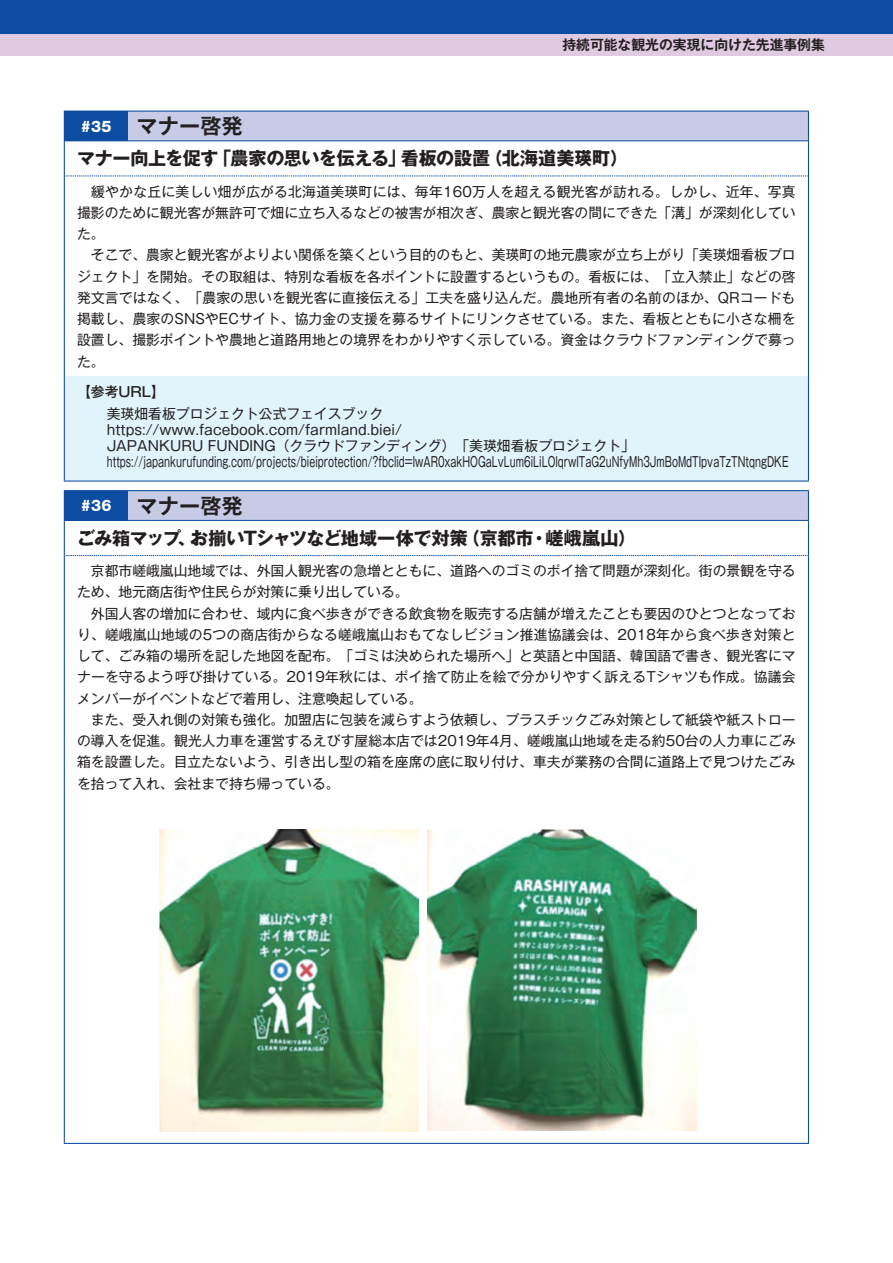
<style>
.page{position:relative;width:893px;height:1263px;background:#fff}
.page>*{position:absolute;margin:0;border:0;box-sizing:border-box;transform-origin:0 0}
.t1{font:700 21.3px "Gothic MB101 Pro De";color:#231f20}
.t2{font:700 18px "Gothic MB101 Pro";letter-spacing:-.015em;color:#231f20}
.t3{font:13.8px/21.3px "Gothic MB101 Pro";color:#231f20}
.t4{font:700 13.8px "Gothic MB101 Pro De";color:#231f20}
.t5{font:500 13.8px "Gothic MB101 Pro";color:#231f20}
.s1{font-family:"Helvetica Neue LT Pro";font-weight:800;font-size:15.9px;color:#fff}
</style>
<div class="page">
<div style="left:0;top:0;width:893px;height:34px;background:#0d4da1"></div>
<div style="left:0;top:34px;width:893px;height:21px;background:#dfcae2"></div>
<div style="left:64px;top:111px;width:64px;height:30px;background:#0d4da1"></div>
<div style="left:128px;top:111px;width:680px;height:30px;background:#c7cbe6"></div>
<div style="left:64px;top:377px;width:744px;height:104px;background:#e1f4fc"></div>
<svg style="left:65px;top:176px;width:743px;height:1px"></svg>
<hr style="left:65px;top:141px;width:63px;height:1px;background:#0d4da1">
<hr style="left:128px;top:141px;width:680px;height:1px;background:#0d4da1">
<hr style="left:128px;top:111px;width:681px;height:1px;background:#0d4da1">
<svg style="left:808px;top:112px;width:1px;height:29px"></svg>
<hr style="left:64px;top:141px;width:1px;height:35px;background:#0d4da1">
<hr style="left:808px;top:141px;width:1px;height:35px;background:#0d4da1">
<hr style="left:64px;top:176px;width:1px;height:201px;background:#0d4da1">
<hr style="left:808px;top:176px;width:1px;height:201px;background:#0d4da1">
<hr style="left:64px;top:377px;width:1px;height:103px;background:#0d4da1">
<hr style="left:64px;top:480px;width:64px;height:2px;background:#0d4da1">
<hr style="left:128px;top:480px;width:681px;height:2px;background:#0d4da1">
<hr style="left:808px;top:377px;width:1px;height:103px;background:#0d4da1">
<div style="left:64px;top:491px;width:64px;height:29px;background:#0d4da1"></div>
<div style="left:128px;top:491px;width:680px;height:29px;background:#c7cbe6"></div>
<svg style="left:65px;top:555px;width:743px;height:1px"></svg>
<hr style="left:65px;top:520px;width:63px;height:1px;background:#0d4da1">
<hr style="left:128px;top:520px;width:680px;height:1px;background:#0d4da1">
<hr style="left:64px;top:490px;width:64px;height:1px;background:#0d4da1">
<hr style="left:128px;top:490px;width:681px;height:1px;background:#0d4da1">
<svg style="left:808px;top:491px;width:1px;height:29px"></svg>
<hr style="left:64px;top:520px;width:1px;height:35px;background:#0d4da1">
<hr style="left:808px;top:520px;width:1px;height:35px;background:#0d4da1">
<hr style="left:64px;top:555px;width:1px;height:588px;background:#0d4da1">
<hr style="left:64px;top:1143px;width:64px;height:1px;background:#0d4da1">
<hr style="left:128px;top:1143px;width:681px;height:1px;background:#0d4da1">
<hr style="left:808px;top:555px;width:1px;height:588px;background:#0d4da1">
<img style="left:159px;top:829px;width:260px;height:302px">
<img style="left:427px;top:829px;width:270px;height:302px">
<p class="t4" style="left:562px;top:33px;width:264px">持続可能な観光の実現に向けた先進事例集</p>
<h1 class="t1" style="left:81px;top:108px;width:163px"><span class="s1">#35</span> マナー啓発</h1>
<h2 class="t2" style="left:77px;top:143px;width:553px">マナー向上を促す「農家の思いを伝える」看板の設置（北海道美瑛町）</h2>
<p class="t3" style="left:77px;top:179px;width:720px">　緩やかな丘に美しい畑が広がる北海道美瑛町には、毎年160万人を超える観光客が訪れる。しかし、近年、写真撮影のために観光客が無許可で畑に立ち入るなどの被害が相次ぎ、農家と観光客の間にできた「溝」が深刻化していた。<br>　そこで、農家と観光客がよりよい関係を築くという目的のもと、美瑛町の地元農家が立ち上がり「美瑛畑看板プロジェクト」を開始。その取組は、特別な看板を各ポイントに設置するというもの。看板には、「立入禁止」などの啓発文言ではなく、「農家の思いを観光客に直接伝える」工夫を盛り込んだ。農地所有者の名前のほか、QRコードも掲載し、農家のSNSやECサイト、協力金の支援を募るサイトにリンクさせている。また、看板とともに小さな柵を設置し、撮影ポイントや農地と道路用地との境界をわかりやすく示している。資金はクラウドファンディングで募った。</p>
<p class="t5" style="left:77px;top:381px;width:90px">【参考URL】</p>
<p class="t3" style="left:107px;top:404px;width:683px;line-height:15.9px">美瑛畑看板プロジェクト公式フェイスブック<br>https://www.facebook.com/farmland.biei/<br>JAPANKURU FUNDING（クラウドファンディング）「美瑛畑看板プロジェクト」https://japankurufunding.com/projects/bieiprotection/?fbclid=IwAR0xakHOGaLvLum6iLiLOlqrwITaG2uNfyMh3JmBoMdTIpvaTzTNtqngDKE</p>
<h1 class="t1" style="left:81px;top:488px;width:163px"><span class="s1">#36</span> マナー啓発</h1>
<h2 class="t2" style="left:77px;top:523px;width:560px">ごみ箱マップ、お揃いTシャツなど地域一体で対策（京都市・嵯峨嵐山）</h2>
<p class="t3" style="left:77px;top:558px;width:720px">　京都市嵯峨嵐山地域では、外国人観光客の急増とともに、道路へのゴミのポイ捨て問題が深刻化。街の景観を守るため、地元商店街や住民らが対策に乗り出している。<br>　外国人客の増加に合わせ、域内に食べ歩きができる飲食物を販売する店舗が増えたことも要因のひとつとなっており、嵯峨嵐山地域の5つの商店街からなる嵯峨嵐山おもてなしビジョン推進協議会は、2018年から食べ歩き対策として、ごみ箱の場所を記した地図を配布。「ゴミは決められた場所へ」と英語と中国語、韓国語で書き、観光客にマナーを守るよう呼び掛けている。2019年秋には、ポイ捨て防止を絵で分かりやすく訴えるTシャツも作成。協議会メンバーがイベントなどで着用し、注意喚起している。<br>　また、受入れ側の対策も強化。加盟店に包装を減らすよう依頼し、プラスチックごみ対策として紙袋や紙ストローの導入を促進。観光人力車を運営するえびす屋総本店では2019年4月、嵯峨嵐山地域を走る約50台の人力車にごみ箱を設置した。目立たないよう、引き出し型の箱を座席の底に取り付け、車夫が業務の合間に道路上で見つけたごみを拾って入れ、会社まで持ち帰っている。</p>
</div>
